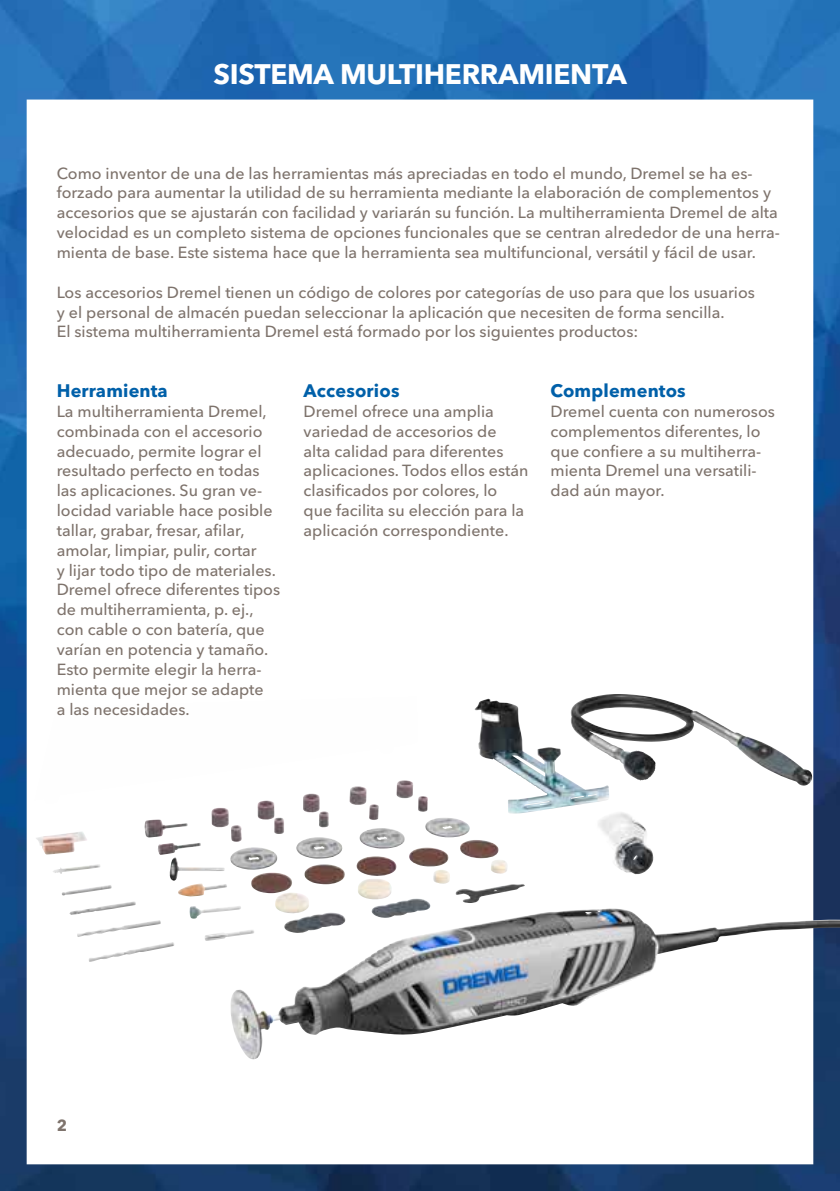
<style>
.page{position:relative;width:840px;height:1191px;background:#fff}
.page>*{position:absolute;margin:0;border:0;box-sizing:border-box;transform-origin:0 0}
.t1{font:700 28px "Avenir Next LT Pro";letter-spacing:-.01em;color:#fff}
.t2{font:700 18px "Avenir Next LT Pro";letter-spacing:.01em;color:#0060a9}
.t3{font:500 16px/19.8px "Avenir Next LT Pro";color:#7e736c}
.t4{font:700 16px "Avenir Next LT Pro";color:#7e736c}
</style>
<div class="page">
<img style="left:0;top:0;width:839px;height:1191px">
<img style="left:570px;top:695px;width:242px;height:90px">
<h1 class="t1" style="left:213px;top:57px;width:414px">SISTEMA MULTIHERRAMIENTA</h1>
<p class="t3" style="left:57px;top:163px;width:724px">Como inventor de una de las herramientas más apreciadas en todo el mundo, Dremel se ha es&shy;forzado para aumentar la utilidad de su herramienta mediante la elaboración de complementos y accesorios que se ajustarán con facilidad y variarán su función. La multiherramienta Dremel de alta velocidad es un completo sistema de opciones funcionales que se centran alrededor de una herra&shy;mienta de base. Este sistema hace que la herramienta sea multifuncional, versátil y fácil de usar.</p>
<p class="t3" style="left:57px;top:282px;width:699px">Los accesorios Dremel tienen un código de colores por categorías de uso para que los usuarios y el personal de almacén puedan seleccionar la aplicación que necesiten de forma sencilla.<br>El sistema multiherramienta Dremel está formado por los siguientes productos:</p>
<p class="t2" style="left:57px;top:380px;width:112px">Herramienta</p>
<p class="t3" style="left:57px;top:401px;width:225px">La multiherramienta Dremel, combinada con el accesorio adecuado, permite lograr el resultado perfecto en todas las aplicaciones. Su gran ve&shy;locidad variable hace posible tallar, grabar, fresar, afilar, amolar, limpiar, pulir, cortar<br>y lijar todo tipo de materiales.<br>Dremel ofrece diferentes tipos de multiherramienta, p. ej., con cable o con batería, que varían en potencia y tamaño.<br>Esto permite elegir la herra&shy;mienta que mejor se adapte<br>a las necesidades.</p>
<p class="t2" style="left:303px;top:380px;width:97px">Accesorios</p>
<p class="t3" style="left:303px;top:401px;width:226px">Dremel ofrece una amplia variedad de accesorios de<br>alta calidad para diferentes aplicaciones. Todos ellos están clasificados por colores, lo que facilita su elección para la aplicación correspondiente.</p>
<p class="t2" style="left:550px;top:380px;width:137px">Complementos</p>
<p class="t3" style="left:550px;top:401px;width:226px">Dremel cuenta con numerosos complementos diferentes, lo que confiere a su multiherra&shy;mienta Dremel una versatili&shy;dad aún mayor.</p>
<p class="t4" style="left:57px;top:1116px;width:12px">2</p>
</div>
